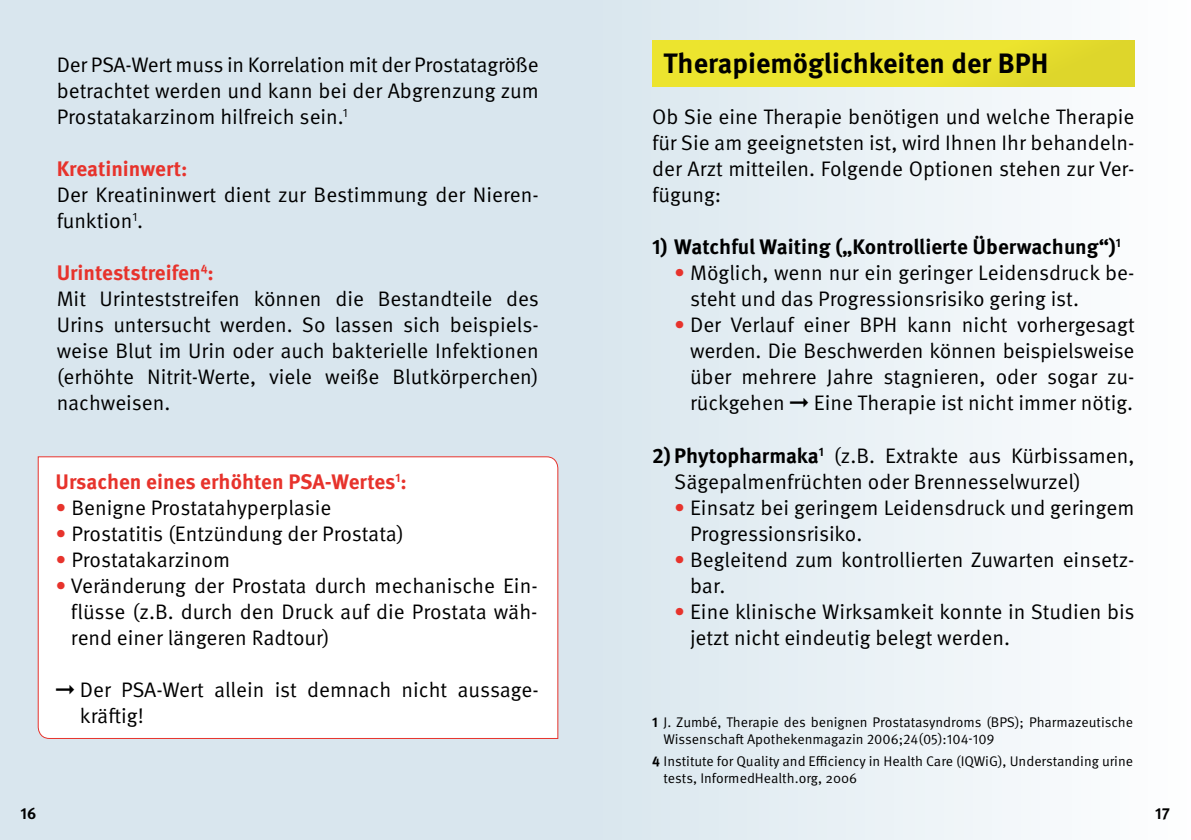
<style>
.page{position:relative;width:1191px;height:840px;background:#fff}
.page>*{position:absolute;margin:0;border:0;box-sizing:border-box;transform-origin:0 0}
.t1{font:700 28px "Meta Pro";color:#000}
.t2{font:21px/26px "Meta Pro Norm";color:#000}
.t3{font:700 21px "Meta Pro";color:#e7332c}
.t4{font:700 21px "Meta Pro";color:#000}
.t5{font:700 16px "Meta Pro";color:#000}
.t6{font:14px/16.8px "Meta Pro Norm";color:#000}
.s1{color:#e7332c}
.s2{font-family:"Meta Pro";font-weight:700}
</style>
<div class="page">
<div style="left:0;top:0;width:595px;height:839px;background:#d9e6ee"></div>
<div style="left:595px;top:0;width:596px;height:839px;background:linear-gradient(to right,#d9e6ed,#fefefe)"></div>
<div style="left:652px;top:41px;width:482px;height:45px;background:linear-gradient(to right,#f0e82f,#e2d92c)"></div>
<div style="left:37px;top:456px;width:522px;height:283px;background:#fff"></div>
<p class="t2" style="left:57px;top:50px;width:483px;text-align:justify">Der PSA-Wert muss in Korrelation mit der Prostatagröße betrachtet werden und kann bei der Abgrenzung zum Prostatakarzinom hilfreich sein.<sup>1</sup></p>
<p class="t3" style="left:57px;top:152px;width:132px">Kreatininwert:</p>
<p class="t2" style="left:57px;top:180px;width:483px">Der Kreatininwert dient zur Bestimmung der Nieren&shy;funktion<sup>1</sup>.</p>
<p class="t3" style="left:57px;top:256px;width:159px">Urinteststreifen<sup>4</sup>:</p>
<p class="t2" style="left:57px;top:284px;width:484px;text-align:justify">Mit Urinteststreifen können die Bestandteile des Urins untersucht werden. So lassen sich beispiels&shy;weise Blut im Urin oder auch bakterielle Infektionen (erhöhte Nitrit-Werte, viele weiße Blutkörperchen) nachweisen.</p>
<p class="t3" style="left:56px;top:464px;width:353px">Ursachen eines erhöhten PSA-Wertes<sup>1</sup>:</p>
<p class="t2" style="left:56px;top:492px;width:277px"><span class="s1">•</span> Benigne Prostatahyperplasie</p>
<p class="t2" style="left:56px;top:518px;width:350px"><span class="s1">•</span> Prostatitis (Entzündung der Prostata)</p>
<p class="t2" style="left:56px;top:544px;width:176px"><span class="s1">•</span> Prostatakarzinom</p>
<p class="t2" style="left:71px;top:570px;width:468px;text-align:justify;text-indent:-15px"><span class="s1">•</span> Veränderung der Prostata durch mechanische Ein&shy;flüsse (z.B. durch den Druck auf die Prostata wäh&shy;rend einer längeren Radtour)</p>
<p class="t2" style="left:80px;top:674px;width:460px;text-indent:-24px">➞ Der PSA-Wert allein ist demnach nicht aussage&shy;kräftig!</p>
<h1 class="t1" style="left:663px;top:41px;width:386px">Therapiemöglichkeiten der BPH</h1>
<p class="t2" style="left:652px;top:102px;width:484px;text-align:justify">Ob Sie eine Therapie benötigen und welche Therapie für Sie am geeignetsten ist, wird Ihnen Ihr behandeln&shy;der Arzt mitteilen. Folgende Optionen stehen zur Ver&shy;fügung:</p>
<p class="t4" style="left:652px;top:230px;width:470px">1) Watchful Waiting („Kontrollierte Überwachung“)<sup>1</sup></p>
<p class="t2" style="left:690px;top:258px;width:446px;text-indent:-16px"><span class="s1">•</span> Möglich, wenn nur ein geringer Leidensdruck be&shy;steht und das Progressionsrisiko gering ist.</p>
<p class="t2" style="left:690px;top:310px;width:446px;text-align:justify;text-indent:-16px"><span class="s1">•</span> Der Verlauf einer BPH kann nicht vorhergesagt werden. Die Beschwerden können beispielsweise über mehrere Jahre stagnieren, oder sogar zu&shy;rückgehen ➞ Eine Therapie ist nicht immer nötig.</p>
<p class="t2" style="left:674px;top:440px;width:462px;text-indent:-22px"><span class="s2">2) Phytopharmaka</span><sup>1</sup> (z.B. Extrakte aus Kürbissamen,<br>Sägepalmenfrüchten oder Brennesselwurzel)</p>
<p class="t2" style="left:690px;top:492px;width:446px;text-indent:-16px"><span class="s1">•</span> Einsatz bei geringem Leidensdruck und geringem<br>Progressionsrisiko.</p>
<p class="t2" style="left:690px;top:544px;width:446px;text-indent:-16px"><span class="s1">•</span> Begleitend zum kontrollierten Zuwarten einsetz&shy;bar.</p>
<p class="t2" style="left:690px;top:596px;width:446px;text-indent:-16px"><span class="s1">•</span> Eine klinische Wirksamkeit konnte in Studien bis jetzt nicht eindeutig belegt werden.</p>
<p class="t6" style="left:663px;top:712px;width:471px;text-indent:-11px"><span class="s2">1</span> J. Zumbé, Therapie des benignen Prostatasyndroms (BPS); Pharmazeutische<br>Wissenschaft Apothekenmagazin 2006;24(05):104-109</p>
<p class="t6" style="left:663px;top:751px;width:471px;text-indent:-11px"><span class="s2">4</span> Institute for Quality and Efficiency in Health Care (IQWiG), Understanding urine tests, InformedHealth.org, 2006</p>
<p class="t5" style="left:20px;top:800px;width:17px">16</p>
<p class="t5" style="left:1155px;top:800px;width:16px">17</p>
</div>
